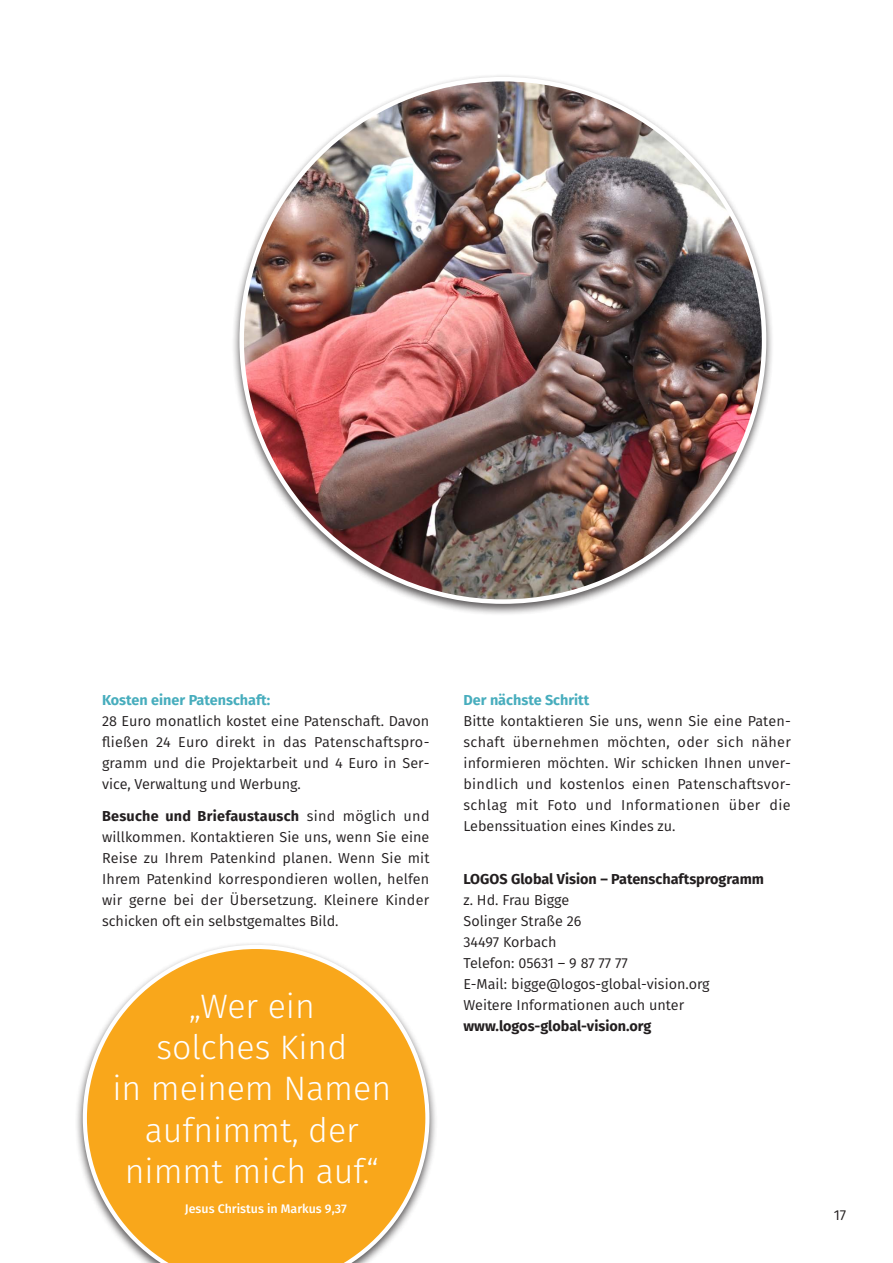
<style>
.page{position:relative;width:893px;height:1263px;background:#fff}
.page>*{position:absolute;margin:0;border:0;box-sizing:border-box;transform-origin:0 0}
.head{font:300 33.9px/41.2px "Fira Sans";color:#fff;text-align:center}
.fließ{font:14.4px/21px "Fira Sans";color:#231f20;text-align:justify}
.fließ-2{font:700 14.4px "Fira Sans";color:#231f20}
.zwischen{font:700 14.4px "Fira Sans";color:#47adbd}
.t1{font:500 12.45px "Fira Sans";color:#fff}
.s1{font-weight:700}
</style>
<div class="page">
<div style="left:231px;top:73px;width:543px;height:543px;background:#231f20;opacity:.75"></div>
<img style="left:242px;top:79px;width:522px;height:523px;border-radius:261px">
<div style="left:75px;top:941px;width:362px;height:322px;background:#231f20;opacity:.75"></div>
<svg style="left:83px;top:945px;width:346px;height:318px"></svg>
<p class="zwischen" style="left:102px;top:688px;width:170px">Kosten einer Patenschaft:</p>
<p class="fließ" style="left:102px;top:710px;width:329px">28 Euro monatlich kostet eine Patenschaft. Davon fließen 24 Euro direkt in das Patenschaftspro&shy;gramm und die Projektarbeit und 4 Euro in Ser&shy;vice, Verwaltung und Werbung.</p>
<p class="fließ" style="left:102px;top:805px;width:329px"><span class="s1">Besuche und Briefaustausch</span> sind möglich und willkommen. Kontaktieren Sie uns, wenn Sie eine Reise zu Ihrem Patenkind planen. Wenn Sie mit Ihrem Patenkind korrespondieren wollen, helfen wir gerne bei der Übersetzung. Kleinere Kinder schicken oft ein selbstgemaltes Bild.</p>
<p class="head" style="left:112px;top:985px;width:280px">„Wer ein<br>solches Kind<br>in meinem Namen aufnimmt, der nimmt mich auf.“</p>
<p class="t1" style="left:185px;top:1198px;width:163px">Jesus Christus in Markus 9,37</p>
<p class="zwischen" style="left:463px;top:688px;width:127px">Der nächste Schritt</p>
<p class="fließ" style="left:463px;top:710px;width:329px">Bitte kontaktieren Sie uns, wenn Sie eine Paten&shy;schaft übernehmen möchten, oder sich näher informieren möchten. Wir schicken Ihnen unver&shy;bindlich und kostenlos einen Patenschaftsvor&shy;schlag mit Foto und Informationen über die Lebenssituation eines Kindes zu.</p>
<p class="fließ-2" style="left:463px;top:866px;width:302px">LOGOS Global Vision – Patenschaftsprogramm</p>
<p class="fließ" style="left:463px;top:889px;width:107px">z. Hd. Frau Bigge</p>
<p class="fließ" style="left:463px;top:910px;width:119px">Solinger Straße 26</p>
<p class="fließ" style="left:463px;top:931px;width:95px">34497 Korbach</p>
<p class="fließ" style="left:463px;top:952px;width:166px">Telefon: 05631 – 9 87 77 77</p>
<p class="fließ" style="left:463px;top:973px;width:248px">E-Mail: bigge@logos-global-vision.org</p>
<p class="fließ" style="left:463px;top:994px;width:222px">Weitere Informationen auch unter</p>
<p class="fließ-2" style="left:463px;top:1013px;width:189px">www.logos-global-vision.org</p>
<p class="fließ" style="left:834px;top:1204px;width:14px">17</p>
</div>
